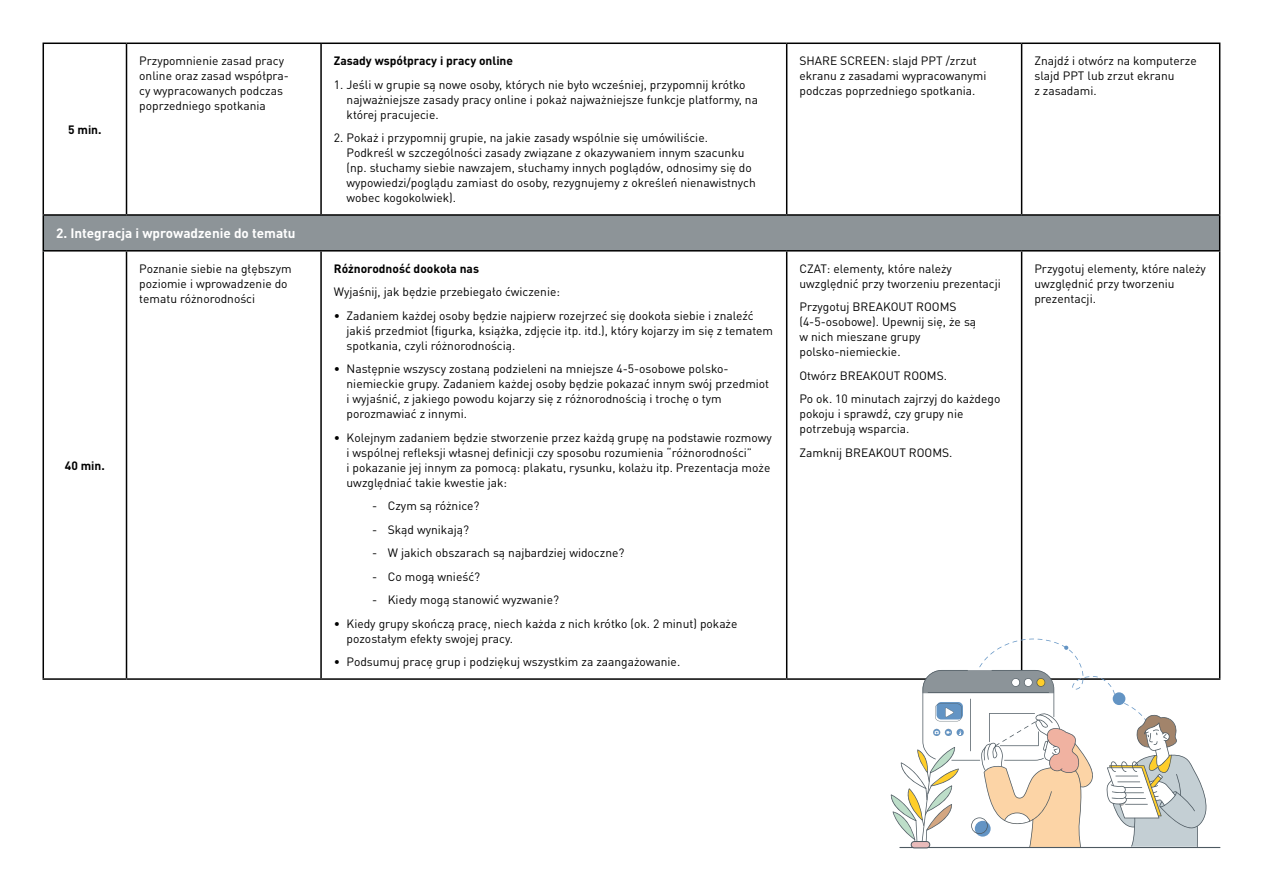
<style>
.page{position:relative;width:1263px;height:893px;background:#fff}
.page>*{position:absolute;margin:0;border:0;box-sizing:border-box;transform-origin:0 0}
.t1{font:700 13.5px "DIN Pro";color:#fff}
.t2{font:12px/15px "DIN Pro";color:#000}
.t3{font:700 12px "DIN Pro";color:#000}
</style>
<div class="page">
<div style="left:43px;top:215px;width:1177px;height:36px;background:#8d9498"></div>
<hr style="left:43px;top:43px;width:83px;height:1px;background:#000">
<hr style="left:126px;top:43px;width:195px;height:1px;background:#000">
<hr style="left:321px;top:43px;width:466px;height:1px;background:#000">
<hr style="left:787px;top:43px;width:235px;height:1px;background:#000">
<hr style="left:1022px;top:43px;width:198px;height:1px;background:#000">
<hr style="left:43px;top:214px;width:83px;height:2px;background:#000">
<hr style="left:126px;top:214px;width:195px;height:2px;background:#000">
<hr style="left:321px;top:214px;width:466px;height:2px;background:#000">
<hr style="left:787px;top:214px;width:235px;height:2px;background:#000">
<hr style="left:1022px;top:214px;width:198px;height:2px;background:#000">
<hr style="left:43px;top:678px;width:83px;height:2px;background:#000">
<hr style="left:126px;top:678px;width:195px;height:2px;background:#000">
<hr style="left:321px;top:678px;width:466px;height:2px;background:#000">
<hr style="left:787px;top:678px;width:235px;height:2px;background:#000">
<hr style="left:1022px;top:678px;width:198px;height:2px;background:#000">
<hr style="left:43px;top:44px;width:1px;height:170px;background:#000">
<hr style="left:126px;top:44px;width:1px;height:170px;background:#000">
<hr style="left:320px;top:44px;width:2px;height:170px;background:#000">
<hr style="left:786px;top:44px;width:1px;height:170px;background:#000">
<hr style="left:1021px;top:44px;width:1px;height:170px;background:#000">
<hr style="left:1219px;top:44px;width:1px;height:170px;background:#000">
<hr style="left:43px;top:252px;width:1px;height:426px;background:#000">
<hr style="left:126px;top:252px;width:1px;height:426px;background:#000">
<hr style="left:320px;top:252px;width:2px;height:426px;background:#000">
<hr style="left:786px;top:252px;width:1px;height:426px;background:#000">
<hr style="left:1021px;top:252px;width:1px;height:426px;background:#000">
<hr style="left:1219px;top:252px;width:1px;height:426px;background:#000">
<hr style="left:43px;top:216px;width:1px;height:34px;background:#000">
<hr style="left:43px;top:250px;width:83px;height:2px;background:#000">
<hr style="left:126px;top:250px;width:195px;height:2px;background:#000">
<hr style="left:321px;top:250px;width:466px;height:2px;background:#000">
<hr style="left:787px;top:250px;width:235px;height:2px;background:#000">
<hr style="left:1219px;top:216px;width:1px;height:34px;background:#000">
<hr style="left:1022px;top:250px;width:198px;height:2px;background:#000">
<hr style="left:899px;top:847px;width:321px;height:1px;background:#4d5961">
<svg style="left:889px;top:639px;width:318px;height:209px"></svg>
<div style="left:911px;top:841px;width:19px;height:7px;background:#e9bbba;border-radius:3px"></div>
<div style="left:911px;top:841px;width:19px;height:7px;border:1px solid #4d5961;border-radius:3px"></div>
<p class="t3" style="left:68px;top:121px;width:35px">5 min.</p>
<p class="t2" style="left:139px;top:53px;width:151px">Przypomnienie zasad pracy online oraz zasad współpra&shy;cy wypracowanych podczas poprzedniego spotkania</p>
<p class="t3" style="left:334px;top:53px;width:181px">Zasady współpracy i pracy online</p>
<p class="t2" style="left:347px;top:76px;width:413px;text-indent:-13px">1. Jeśli w grupie są nowe osoby, których nie było wcześniej, przypomnij krótko najważniejsze zasady pracy online i pokaż najważniejsze funkcje platformy, na której pracujecie.</p>
<p class="t2" style="left:347px;top:130px;width:411px;text-indent:-13px">2. Pokaż i przypomnij grupie, na jakie zasady wspólnie się umówiliście.<br>Podkreśl w szczególności zasady związane z okazywaniem innym szacunku (np. słuchamy siebie nawzajem, słuchamy innych poglądów, odnosimy się do wypowiedzi/poglądu zamiast do osoby, rezygnujemy z określeń nienawistnych wobec kogokolwiek).</p>
<p class="t1" style="left:56px;top:224px;width:241px">2. Integracja i wprowadzenie do tematu</p>
<p class="t3" style="left:65px;top:457px;width:41px">40 min.</p>
<p class="t2" style="left:139px;top:260px;width:154px">Poznanie siebie na głębszym poziomie i wprowadzenie do tematu różnorodności</p>
<p class="t3" style="left:334px;top:260px;width:147px">Różnorodność dookoła nas</p>
<p class="t2" style="left:334px;top:284px;width:228px">Wyjaśnij, jak będzie przebiegało ćwiczenie:</p>
<p class="t2" style="left:347px;top:307px;width:428px;text-indent:-13px">• Zadaniem każdej osoby będzie najpierw rozejrzeć się dookoła siebie i znaleźć jakiś przedmiot (figurka, książka, zdjęcie itp. itd.), który kojarzy im się z tematem spotkania, czyli różnorodnością.</p>
<p class="t2" style="left:347px;top:361px;width:424px;text-indent:-13px">• Następnie wszyscy zostaną podzieleni na mniejsze 4-5-osobowe polsko&shy;niemieckie grupy. Zadaniem każdej osoby będzie pokazać innym swój przedmiot i wyjaśnić, z jakiego powodu kojarzy się z różnorodnością i trochę o tym porozmawiać z innymi.</p>
<p class="t2" style="left:347px;top:429px;width:427px;text-indent:-13px">• Kolejnym zadaniem będzie stworzenie przez każdą grupę na podstawie rozmowy i wspólnej refleksji własnej definicji czy sposobu rozumienia “różnorodności”<br>i pokazanie jej innym za pomocą: plakatu, rysunku, kolażu itp. Prezentacja może uwzględniać takie kwestie jak:</p>
<p class="t2" style="left:372px;top:498px;width:109px">- Czym są różnice?</p>
<p class="t2" style="left:372px;top:521px;width:98px">- Skąd wynikają?</p>
<p class="t2" style="left:372px;top:545px;width:254px">- W jakich obszarach są najbardziej widoczne?</p>
<p class="t2" style="left:372px;top:568px;width:110px">- Co mogą wnieść?</p>
<p class="t2" style="left:372px;top:592px;width:188px">- Kiedy mogą stanowić wyzwanie?</p>
<p class="t2" style="left:347px;top:615px;width:392px;text-indent:-13px">• Kiedy grupy skończą pracę, niech każda z nich krótko (ok. 2 minut) pokaże pozostałym efekty swojej pracy.</p>
<p class="t2" style="left:334px;top:654px;width:348px">• Podsumuj pracę grup i podziękuj wszystkim za zaangażowanie.</p>
<p class="t2" style="left:799px;top:53px;width:189px">SHARE SCREEN: slajd PPT /zrzut ekranu z zasadami wypracowanymi podczas poprzedniego spotkania.</p>
<p class="t2" style="left:1034px;top:53px;width:164px">Znajdź i otwórz na komputerze slajd PPT lub zrzut ekranu<br>z zasadami.</p>
<p class="t2" style="left:799px;top:260px;width:203px">CZAT: elementy, które należy uwzględnić przy tworzeniu prezentacji</p>
<p class="t2" style="left:799px;top:299px;width:178px">Przygotuj BREAKOUT ROOMS (4-5-osobowe). Upewnij się, że są w nich mieszane grupy polsko-niemieckie.</p>
<p class="t2" style="left:799px;top:363px;width:202px;line-height:23.5px">Otwórz BREAKOUT ROOMS.<br>Po ok. 10 minutach zajrzyj do każdego</p>
<p class="t2" style="left:799px;top:406px;width:165px">pokoju i sprawdź, czy grupy nie potrzebują wsparcia.</p>
<p class="t2" style="left:799px;top:444px;width:154px">Zamknij BREAKOUT ROOMS.</p>
<p class="t2" style="left:1034px;top:260px;width:173px">Przygotuj elementy, które należy uwzględnić przy tworzeniu prezentacji.</p>
</div>
